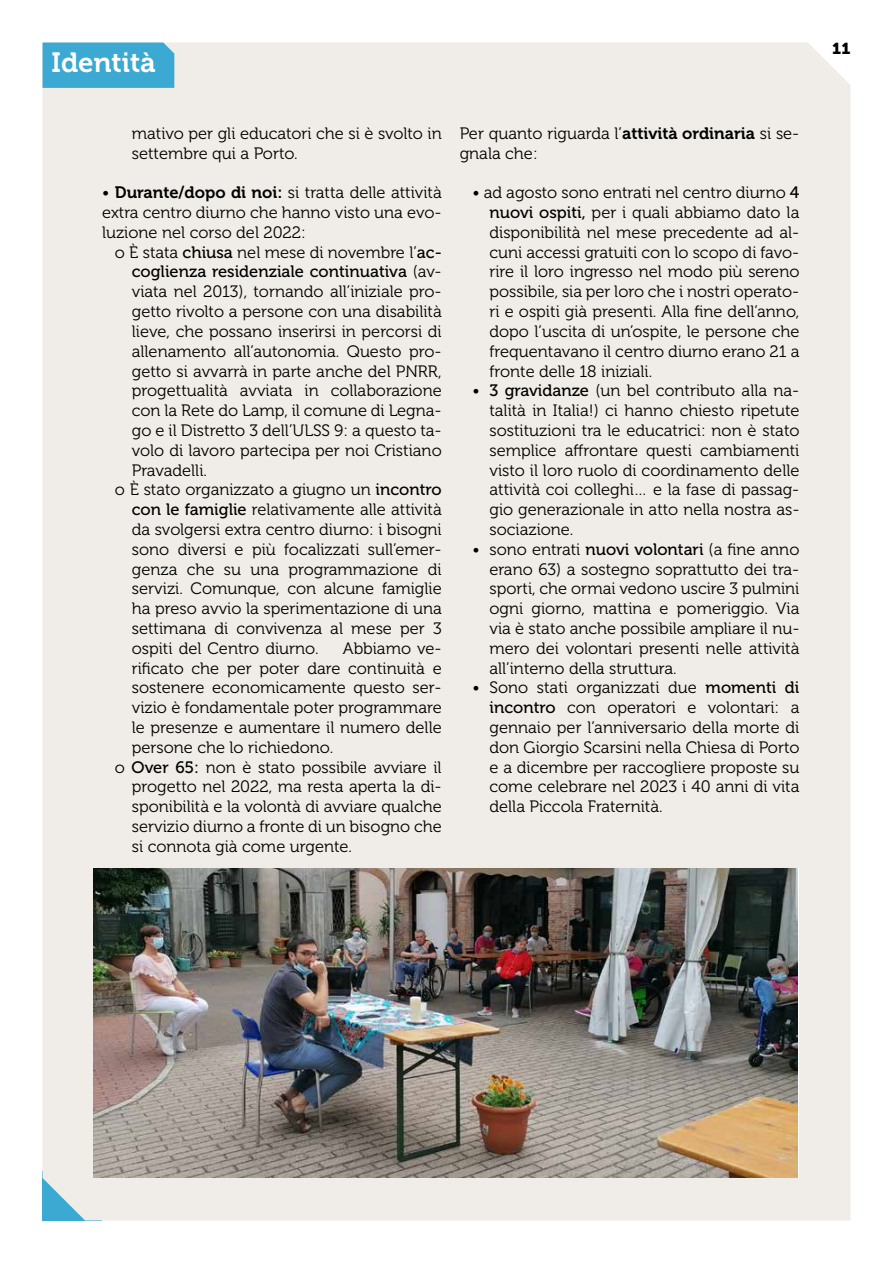
<style>
.page{position:relative;width:893px;height:1263px;background:#fff}
.page>*{position:absolute;margin:0;border:0;box-sizing:border-box;transform-origin:0 0}
.t1{font:27.75px "Museo 700";color:#fff}
.t2{font:16.5px/19.8px "Museo 300";color:#000;text-align:justify}
.t3{font:16.5px "Museo 500";color:#000}
.t4{font:15.75px "Museo 900";color:#000}
.s1{font-family:"Museo 700"}
.s2{font-family:"Museo 500"}
.s3{font-family:"Museo 300"}
</style>
<div class="page">
<div style="left:43px;top:43px;width:807px;height:1177px;background:#f0ece7"></div>
<div style="left:43px;top:43px;width:131px;height:45px;background:#3ba9d2"></div>
<img style="left:94px;top:868px;width:704px;height:310px">
<h1 class="t1" style="left:52px;top:47px;width:106px">Identità</h1>
<p class="t2" style="left:132px;top:124px;width:311px">mativo per gli educatori che si è svolto in settembre qui a Porto.</p>
<p class="t2" style="left:102px;top:183px;width:341px">• <span class="s1">Durante/dopo di noi:</span> si tratta delle attività extra centro diurno che hanno visto una evo&shy;luzione nel corso del 2022:</p>
<p class="t2" style="left:115px;top:242px;width:328px">o È stata <span class="s2">chiusa</span> nel mese di novembre l’<span class="s2">ac-</span></p>
<p class="t3" style="left:132px;top:263px;width:311px">coglienza residenziale continuativa <span class="s3">(av-</span></p>
<p class="t2" style="left:132px;top:282px;width:311px">viata nel 2013), tornando all’iniziale pro-</p>
<p class="t2" style="left:132px;top:302px;width:311px">getto rivolto a persone con una disabilità</p>
<p class="t2" style="left:132px;top:322px;width:311px">lieve, che possano inserirsi in percorsi di</p>
<p class="t2" style="left:132px;top:341px;width:311px">allenamento all’autonomia. Questo pro-</p>
<p class="t2" style="left:132px;top:361px;width:311px">getto si avvarrà in parte anche del PNRR,</p>
<p class="t2" style="left:132px;top:381px;width:311px">progettualità avviata in collaborazione</p>
<p class="t2" style="left:132px;top:401px;width:311px">con la Rete do Lamp, il comune di Legna-</p>
<p class="t2" style="left:132px;top:421px;width:311px">go e il Distretto 3 dell’ULSS 9: a questo ta-</p>
<p class="t2" style="left:132px;top:440px;width:311px">volo di lavoro partecipa per noi Cristiano</p>
<p class="t2" style="left:132px;top:460px;width:77px">Pravadelli.</p>
<p class="t2" style="left:115px;top:480px;width:328px">o È stato organizzato a giugno un <span class="s2">incontro</span></p>
<p class="t2" style="left:132px;top:500px;width:311px"><span class="s2">con le famiglie</span> relativamente alle attività</p>
<p class="t2" style="left:132px;top:520px;width:311px">da svolgersi extra centro diurno: i bisogni</p>
<p class="t2" style="left:132px;top:539px;width:311px">sono diversi e più focalizzati sull’emer-</p>
<p class="t2" style="left:132px;top:559px;width:311px">genza che su una programmazione di</p>
<p class="t2" style="left:132px;top:579px;width:311px">servizi. Comunque, con alcune famiglie</p>
<p class="t2" style="left:132px;top:599px;width:311px">ha preso avvio la sperimentazione di una</p>
<p class="t2" style="left:132px;top:619px;width:311px">settimana di convivenza al mese per 3</p>
<p class="t2" style="left:132px;top:638px;width:188px">ospiti del Centro diurno.</p>
<p class="t2" style="left:343px;top:638px;width:100px">Abbiamo ve-</p>
<p class="t2" style="left:132px;top:658px;width:311px">rificato che per poter dare continuità e</p>
<p class="t2" style="left:132px;top:678px;width:311px">sostenere economicamente questo ser-</p>
<p class="t2" style="left:132px;top:698px;width:311px">vizio è fondamentale poter programmare</p>
<p class="t2" style="left:132px;top:718px;width:311px">le presenze e aumentare il numero delle</p>
<p class="t2" style="left:132px;top:737px;width:203px">persone che lo richiedono.</p>
<p class="t2" style="left:115px;top:757px;width:328px">o <span class="s2">Over 65:</span> non è stato possibile avviare il</p>
<p class="t2" style="left:132px;top:777px;width:311px">progetto nel 2022, ma resta aperta la di-</p>
<p class="t2" style="left:132px;top:797px;width:311px">sponibilità e la volontà di avviare qualche</p>
<p class="t2" style="left:132px;top:817px;width:311px">servizio diurno a fronte di un bisogno che</p>
<p class="t2" style="left:132px;top:836px;width:222px">si connota già come urgente.</p>
<p class="t2" style="left:460px;top:124px;width:341px">Per quanto riguarda l’<span class="s1">attività ordinaria</span> si se&shy;gnala che:</p>
<p class="t2" style="left:489px;top:183px;width:311px;text-indent:-17px">• ad agosto sono entrati nel centro diurno <span class="s2">4 nuovi ospiti,</span> per i quali abbiamo dato la disponibilità nel mese precedente ad al&shy;cuni accessi gratuiti con lo scopo di favo&shy;rire il loro ingresso nel modo più sereno possibile, sia per loro che i nostri operato&shy;ri e ospiti già presenti. Alla fine dell’anno, dopo l’uscita di un’ospite, le persone che frequentavano il centro diurno erano 21 a fronte delle 18 iniziali.</p>
<p class="t2" style="left:489px;top:381px;width:311px;text-indent:-17px">• <span class="s2">3 gravidanze</span> (un bel contributo alla na&shy;talità in Italia!) ci hanno chiesto ripetute sostituzioni tra le educatrici: non è stato semplice affrontare questi cambiamenti visto il loro ruolo di coordinamento delle attività coi colleghi… e la fase di passag&shy;gio generazionale in atto nella nostra as&shy;sociazione.</p>
<p class="t2" style="left:489px;top:539px;width:311px;text-indent:-17px">• sono entrati <span class="s2">nuovi volontari</span> (a fine anno erano 63) a sostegno soprattutto dei tra&shy;sporti, che ormai vedono uscire 3 pulmini ogni giorno, mattina e pomeriggio. Via via è stato anche possibile ampliare il nu&shy;mero dei volontari presenti nelle attività all’interno della struttura.</p>
<p class="t2" style="left:489px;top:678px;width:311px;text-indent:-17px">• Sono stati organizzati due <span class="s2">momenti di incontro</span> con operatori e volontari: a gennaio per l’anniversario della morte di don Giorgio Scarsini nella Chiesa di Porto e a dicembre per raccogliere proposte su come celebrare nel 2023 i 40 anni di vita della Piccola Fraternità.</p>
<p class="t4" style="left:832px;top:40px;width:20px">11</p>
</div>
